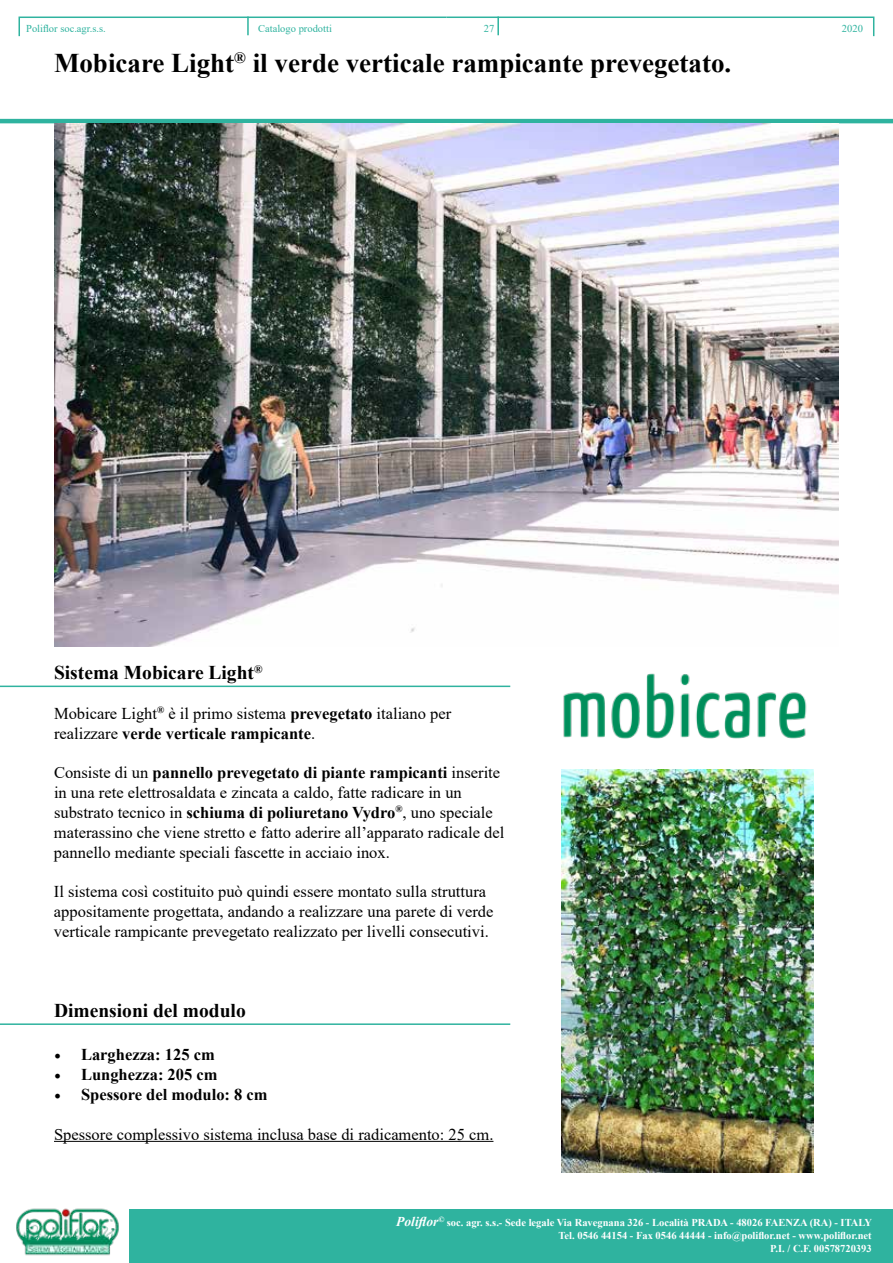
<style>
.page{position:relative;width:893px;height:1263px;background:#fff}
.page>*{position:absolute;margin:0;border:0;box-sizing:border-box;transform-origin:0 0}
.t1{font:700 27px "Times New Roman";color:#000}
.t2{font:700 19.5px "Times New Roman";color:#000}
.t3{font:16.5px/19.8px "Times New Roman";color:#000}
.t4{font:700 16.5px "Times New Roman";color:#000}
.t5{font:700 10.5px/12.6px "Times New Roman";color:#fff;text-align:right}
.t6{font:10.5px "Times New Roman";color:#2fb39f}
.s1{font-weight:700}
.s2{font-family:"Minion Pro";font-weight:400;font-size:18px}
.s3{font-style:italic;font-size:13.5px}
</style>
<div class="page">
<div style="left:129px;top:1209px;width:764px;height:54px;background:#2fb39f"></div>
<hr style="left:0;top:119px;width:893px;height:4px;background:#2fb39f">
<hr style="left:0;top:686px;width:510px;height:1px;background:#2fb39f">
<hr style="left:0;top:1023px;width:510px;height:2px;background:#2fb39f">
<img style="left:561px;top:673px;width:253px;height:111px">
<img style="left:562px;top:770px;width:251px;height:402px">
<img style="left:54px;top:123px;width:785px;height:523px">
<img style="left:16px;top:1208px;width:103px;height:48px">
<svg style="left:18px;top:16px;width:857px;height:21px"></svg>
<hr style="left:54px;top:1141px;width:439px;height:1px;background:#000">
<p class="t6" style="left:26px;top:21px;width:81px">Poliflor soc.agr.s.s.</p>
<p class="t6" style="left:258px;top:21px;width:75px">Catalogo prodotti</p>
<p class="t6" style="left:484px;top:21px;width:12px">27</p>
<p class="t6" style="left:842px;top:21px;width:22px">2020</p>
<h1 class="t1" style="left:54px;top:44px;width:679px">Mobicare Light<sup>®</sup> il verde verticale rampicante prevegetato.</h1>
<p class="t2" style="left:54px;top:659px;width:210px">Sistema Mobicare Light<sup>®</sup></p>
<p class="t3" style="left:54px;top:703px;width:399px">Mobicare Light<sup>®</sup> è il primo sistema <span class="s1">prevegetato</span> italiano per realizzare <span class="s1">verde verticale rampicante</span>.</p>
<p class="t3" style="left:54px;top:762px;width:452px">Consiste di un <span class="s1">pannello prevegetato di piante rampicanti</span> inserite in una rete elettrosaldata e zincata a caldo, fatte radicare in un substrato tecnico in <span class="s1">schiuma di poliuretano Vydro</span><sup>®</sup>, uno speciale materassino che viene stretto e fatto aderire all’apparato radicale del pannello mediante speciali fascette in acciaio inox.</p>
<p class="t3" style="left:54px;top:881px;width:441px">Il sistema così costituito può quindi essere montato sulla struttura appositamente progettata, andando a realizzare una parete di verde verticale rampicante prevegetato realizzato per livelli consecutivi.</p>
<p class="t2" style="left:54px;top:996px;width:193px">Dimensioni del modulo</p>
<p class="t4" style="left:54px;top:1043px;width:162px"><span class="s2">•</span> Larghezza: 125 cm</p>
<p class="t4" style="left:54px;top:1063px;width:165px"><span class="s2">•</span> Lunghezza: 205 cm</p>
<p class="t4" style="left:54px;top:1082px;width:215px"><span class="s2">•</span> Spessore del modulo: 8 cm</p>
<p class="t3" style="left:54px;top:1123px;width:441px">Spessore complessivo sistema inclusa base di radicamento: 25 cm.</p>
<p class="t5" style="left:396px;top:1216px;width:477px"><span class="s3">Poliflor</span><sup>©</sup> soc. agr. s.s.- Sede legale Via Ravegnana 326 - Località PRADA - 48026 FAENZA (RA) - ITALY<br>Tel. 0546 44154 - Fax 0546 44444 - info@poliflor.net - www.poliflor.net<br>P.I. / C.F. 00578720393</p>
</div>
